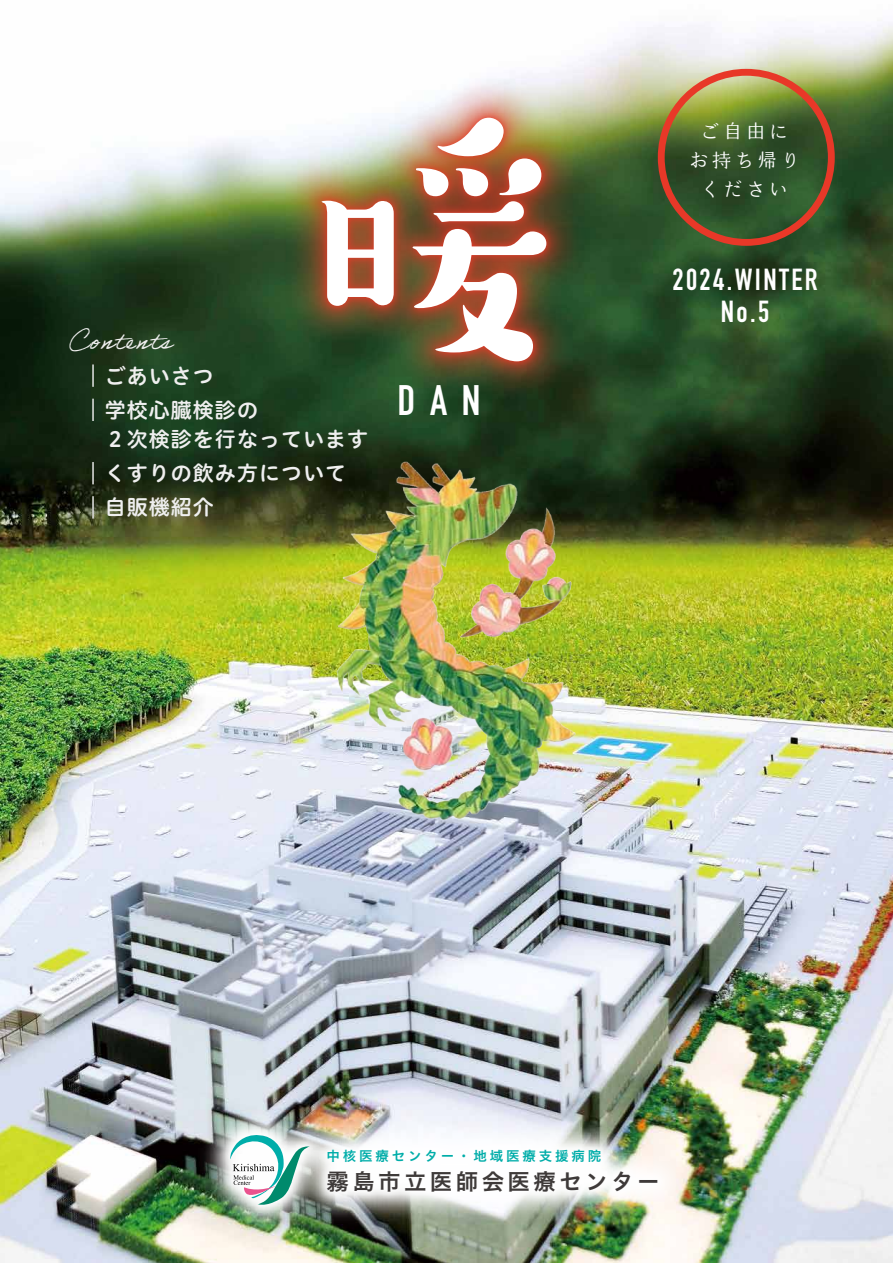
<style>
.page{position:relative;width:893px;height:1263px;background:#fff}
.page>*{position:absolute;margin:0;border:0;box-sizing:border-box;transform-origin:0 0}
.t1{font:500 277.5px "Suzumushi Std";color:#fff}
.t2{font:700 42px "DIN Condensed";color:#fff}
.t3{font:700 30px/31.5px "DIN Condensed";letter-spacing:.08em;color:#fff;text-align:center}
.t4{font:24.6px "Adobe Handwriting Ernie";letter-spacing:.05em;color:#efefef}
.t5{font:22.5px "Hiragino UD Sans Std W6";letter-spacing:.15em;color:#3e3a39}
.t6{font:21px/34px "Hiragino UD Sans R Std W6";letter-spacing:.05em;color:#efefef}
.t7{font:18.9px/29.1px "Kinuta Marumin Yoshino Std N R";letter-spacing:.21em;color:#fff;text-align:center}
.t8{font:13.5px "Hiragino UD Sans Std W6";letter-spacing:.21em;color:#00ada9}
</style>
<div class="page">
<img style="left:0;top:23px;width:893px;height:1240px">
<img style="left:192px;top:1097px;width:503px;height:146px">
<img style="left:216px;top:1121px;width:457px;height:98px">
<img style="left:225px;top:1130px;width:442px;height:79px">
<svg style="left:229px;top:1130px;width:81px;height:77px"></svg>
<div style="left:658px;top:69px;width:177px;height:177px;border:7px solid #e83828;border-radius:50%"></div>
<img style="left:273px;top:69px;width:323px;height:370px">
<img style="left:277px;top:83px;width:316px;height:353px">
<img style="left:286px;top:92px;width:297px;height:334px">
<hr style="left:92px;top:365px;width:2px;height:21px;background:#efefef">
<hr style="left:92px;top:399px;width:2px;height:21px;background:#efefef">
<hr style="left:92px;top:463px;width:2px;height:21px;background:#efefef">
<hr style="left:92px;top:497px;width:2px;height:21px;background:#efefef">
<img style="left:328px;top:452px;width:255px;height:380px">
<h1 class="t1" style="left:296px;top:59px;width:279px">暖</h1>
<p class="t4" style="left:69px;top:326px;width:104px">Contents</p>
<p class="t6" style="left:105px;top:358px;width:155px">ごあいさつ<br>学校心臓検診の</p>
<p class="t6" style="left:105px;top:421px;width:265px">２次検診を行なっていますくすりの飲み方について自販機紹介</p>
<h2 class="t2" style="left:397px;top:372px;width:85px">DAN</h2>
<p class="t7" style="left:689px;top:117px;width:112px">ご自由にお持ち帰り</p>
<p class="t7" style="left:701px;top:176px;width:89px">ください</p>
<h3 class="t3" style="left:672px;top:264px;width:147px">2024.WINTER<br>No.5</h3>
<p class="t8" style="left:326px;top:1145px;width:276px">中核医療センター・地域医療支援病院</p>
<p class="t5" style="left:326px;top:1164px;width:334px">霧島市立医師会医療センター</p>
</div>
